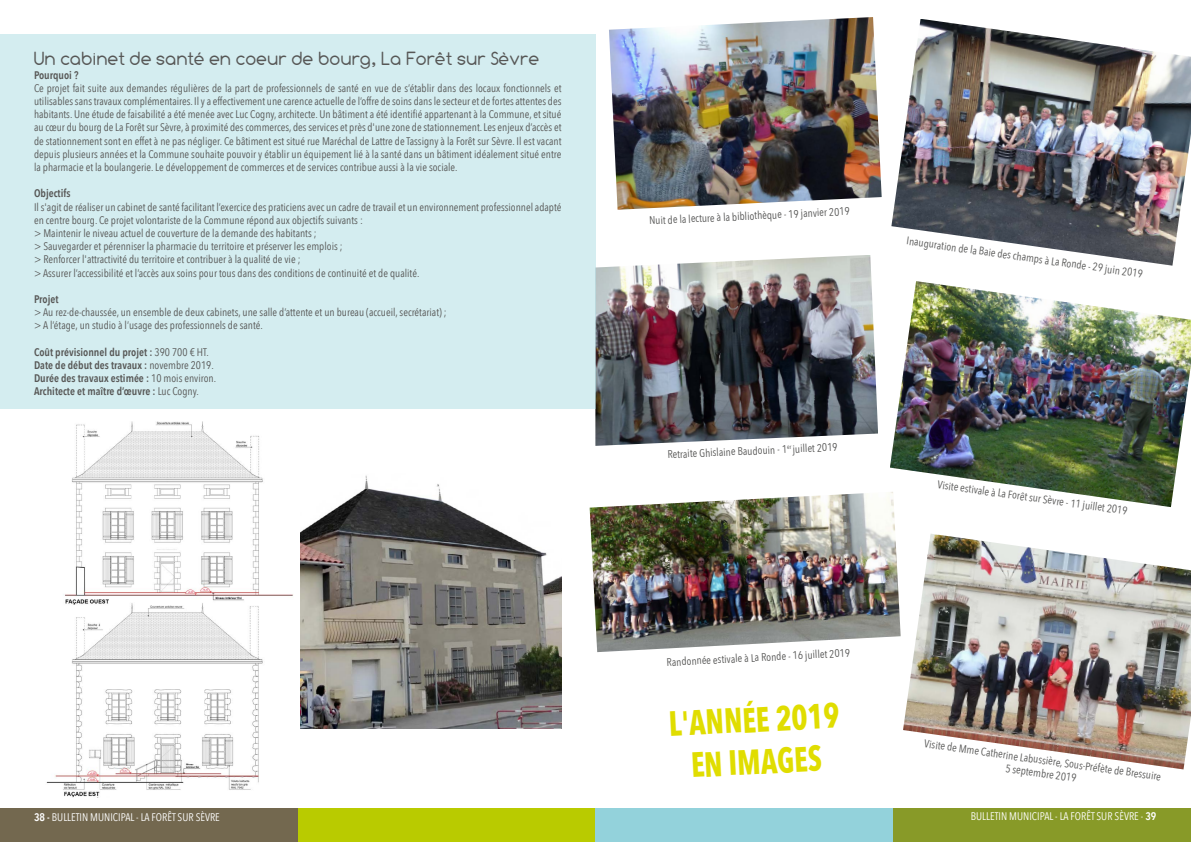
<style>
.page{position:relative;width:1191px;height:842px;background:#fff}
.page>*{position:absolute;margin:0;border:0;box-sizing:border-box;transform-origin:0 0}
.t1{font:700 35px/42px "Avenir Next Condensed";color:#e0dd00;text-align:center;scale:.87 1}
.t2{font:19px "Comfortaa";color:#575756}
.t3{font:11px/13.2px "Avenir Next Condensed";color:#575756}
.t4{font:600 11px/13.2px "Avenir Next Condensed";color:#575756}
.t5{font:11px "Avenir Next Condensed";color:#fff}
.s1{font-weight:400}
.s2{font-weight:600}
</style>
<div class="page">
<div style="left:298px;top:808px;width:297px;height:34px;background:#b9cb00"></div>
<div style="left:0;top:808px;width:298px;height:34px;background:#73684f"></div>
<div style="left:595px;top:808px;width:298px;height:34px;background:#93d2db"></div>
<div style="left:893px;top:808px;width:298px;height:34px;background:#889a28"></div>
<img style="left:891px;top:19px;width:300px;height:247px">
<img style="left:890px;top:281px;width:301px;height:226px">
<img style="left:903px;top:534px;width:288px;height:235px">
<img style="left:589px;top:492px;width:311px;height:160px">
<img style="left:595px;top:255px;width:283px;height:191px">
<img style="left:609px;top:17px;width:272px;height:193px">
<div style="left:0;top:34px;width:595px;height:374px;background:#d4edf0"></div>
<img style="left:301px;top:475px;width:260px;height:254px">
<img style="left:46px;top:421px;width:247px;height:376px">
<h2 class="t2" style="left:34px;top:48px;width:507px">Un cabinet de santé en coeur de bourg, La Forêt sur Sèvre</h2>
<p class="t4" style="left:34px;top:68px;width:46px">Pourquoi ?</p>
<p class="t3" style="left:34px;top:81px;width:529px;text-align:justify">Ce projet fait suite aux demandes régulières de la part de professionnels de santé en vue de s’établir dans des locaux fonctionnels et utilisables sans travaux complémentaires. Il y a effectivement une carence actuelle de l’offre de soins dans le secteur et de fortes attentes des habitants. Une étude de faisabilité a été menée avec Luc Cogny, architecte. Un bâtiment a été identifié appartenant à la Commune, et situé au cœur du bourg de La Forêt sur Sèvre, à proximité des commerces, des services et près d'une zone de stationnement. Les enjeux d’accès et de stationnement sont en effet à ne pas négliger. Ce bâtiment est situé rue Maréchal de Lattre de Tassigny à la Forêt sur Sèvre. Il est vacant depuis plusieurs années et la Commune souhaite pouvoir y établir un équipement lié à la santé dans un bâtiment idéalement situé entre la pharmacie et la boulangerie. Le développement de commerces et de services contribue aussi à la vie sociale.</p>
<p class="t4" style="left:34px;top:187px;width:38px">Objectifs</p>
<p class="t3" style="left:34px;top:200px;width:529px">Il s'agit de réaliser un cabinet de santé facilitant l’exercice des praticiens avec un cadre de travail et un environnement professionnel adapté en centre bourg. Ce projet volontariste de la Commune répond aux objectifs suivants :<br>&gt; Maintenir le niveau actuel de couverture de la demande des habitants ;<br>&gt; Sauvegarder et pérenniser la pharmacie du territoire et préserver les emplois ;<br>&gt; Renforcer l'attractivité du territoire et contribuer à la qualité de vie ;<br>&gt; Assurer l’accessibilité et l’accès aux soins pour tous dans des conditions de continuité et de qualité.</p>
<p class="t4" style="left:34px;top:292px;width:26px">Projet</p>
<p class="t3" style="left:34px;top:305px;width:414px">&gt; Au rez-de-chaussée, un ensemble de deux cabinets, une salle d’attente et un bureau (accueil, secrétariat) ; &gt; A l’étage, un studio à l’usage des professionnels de santé.</p>
<p class="t4" style="left:34px;top:345px;width:184px">Coût prévisionnel du projet : <span class="s1">390 700 € HT.<br></span>Date de début des travaux : <span class="s1">novembre 2019.<br></span>Durée des travaux estimée : <span class="s1">10 mois environ.<br></span>Architecte et maître d’œuvre : <span class="s1">Luc Cogny.</span></p>
<p class="t3" style="left:649px;top:214px;width:202px;rotate:-3deg">Nuit de la lecture à la bibliothèque - 19 janvier 2019</p>
<p class="t3" style="left:907px;top:233px;width:240px;rotate:8deg">Inauguration de la Baie des champs à La Ronde - 29 juin 2019</p>
<p class="t3" style="left:667px;top:447px;width:172px;rotate:-2deg">Retraite Ghislaine Baudouin - 1<sup>er</sup> juillet 2019</p>
<p class="t3" style="left:666px;top:655px;width:185px;rotate:-3deg">Randonnée estivale à La Ronde - 16 juillet 2019</p>
<h1 class="t1" style="left:668px;top:703px;width:198px;rotate:-3deg">L'ANNÉE 2019<br>EN IMAGES</h1>
<p class="t3" style="left:938px;top:477px;width:193px;rotate:8deg">Visite estivale à La Forêt sur Sèvre - 11 juillet 2019</p>
<p class="t3" style="left:925px;top:736px;width:240px;text-align:center;rotate:8deg">Visite de Mme Catherine Labussière, Sous-Préfète de Bressuire<br>5 septembre 2019</p>
<p class="t5" style="left:34px;top:808px;width:187px"><span class="s2">38 -</span> BULLETIN MUNICIPAL - LA FORÊT SUR SÈVRE</p>
<p class="t5" style="left:971px;top:807px;width:187px">BULLETIN MUNICIPAL - LA FORÊT SUR SÈVRE - <span class="s2">39</span></p>
</div>
